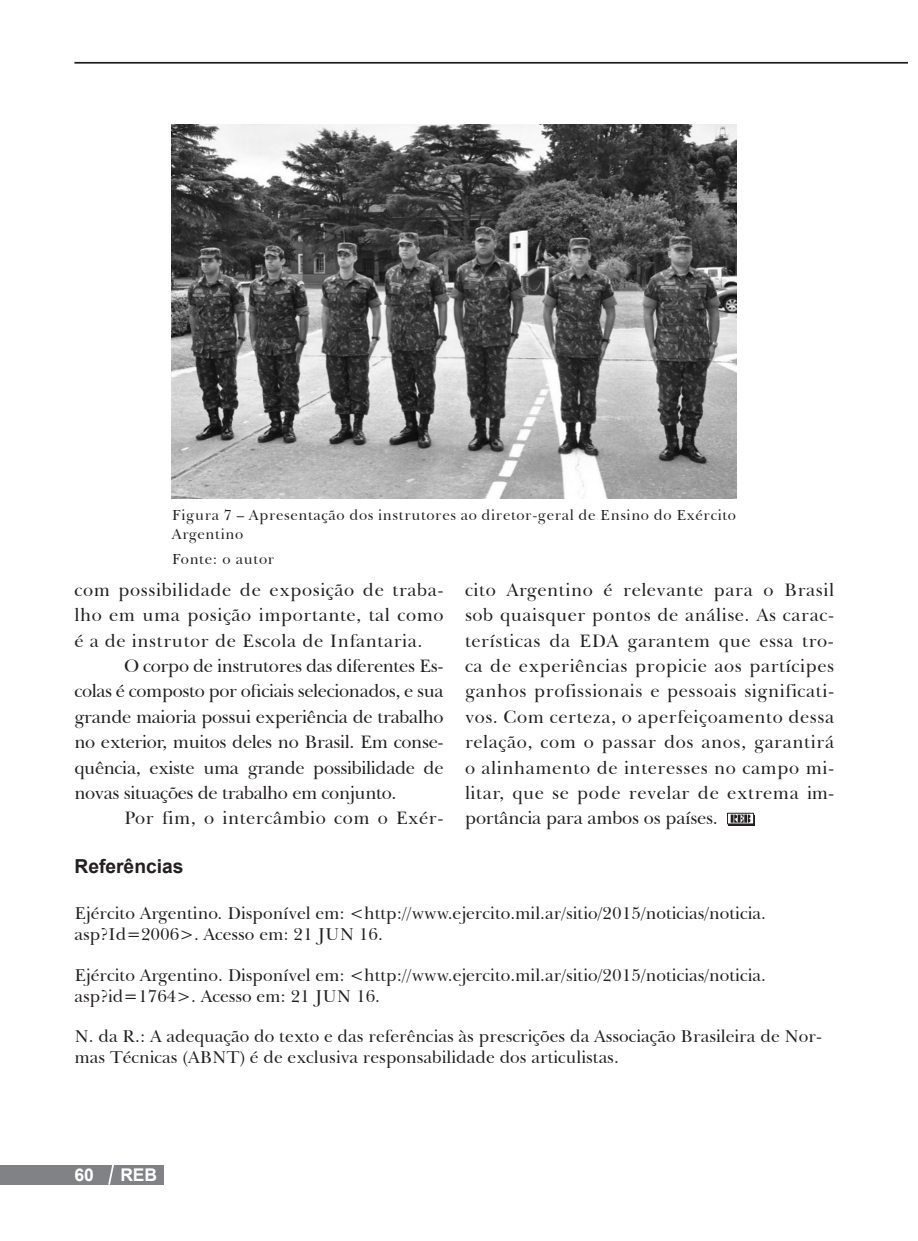
<style>
.page{position:relative;width:918px;height:1241px;background:#fff}
.page>*{position:absolute;margin:0;border:0;box-sizing:border-box;transform-origin:0 0}
.t1{font:700 19.25px "Arial";color:#231f20}
.t2{font:18.38px/25.4px "Baskerville BT";letter-spacing:.03em;color:#231f20;text-align:justify}
.t3{font:17.5px/21px "Baskerville BT";color:#231f20}
.t4{font:700 17.5px "Arial";color:#fff}
.t5{font:14.88px/19.2px "Baskerville BT";letter-spacing:.04em;color:#231f20}
.s1{font-style:italic}
</style>
<div class="page">
<div style="left:0;top:1164px;width:164px;height:20px;background:#808285"></div>
<svg style="left:107px;top:1164px;width:10px;height:21px"></svg>
<hr style="left:74px;top:62px;width:844px;height:2px;background:#231f20">
<img style="left:172px;top:124px;width:564px;height:375px">
<div style="left:729px;top:814px;width:26px;height:11px;background:#231f20"></div>
<svg style="left:729px;top:814px;width:23px;height:8px"></svg>
<div style="left:727px;top:812px;width:27px;height:12px;border:1px solid #231f20"></div>
<svg style="left:730px;top:814px;width:20px;height:8px"></svg>
<div style="left:909px;top:42px;width:9px;height:66px;background:#fff"></div>
<p class="t5" style="left:172px;top:505px;width:566px">Figura 7 – Apresentação dos instrutores ao diretor-geral de Ensino do Exército<br>Argentino</p>
<p class="t5" style="left:172px;top:548px;width:104px">Fonte: o autor</p>
<p class="t2" style="left:74px;top:576px;width:371px">com possibilidade de exposição de traba&shy;lho em uma posição importante, tal como é a de instrutor de Escola de Infantaria.</p>
<p class="t2" style="left:74px;top:652px;width:371px;text-indent:50px">O corpo de instrutores das diferentes Es&shy;colas é composto por oficiais selecionados, e sua grande maioria possui experiência de trabalho no exterior, muitos deles no Brasil. Em conse&shy;quência, existe uma grande possibilidade de novas situações de trabalho em conjunto.</p>
<p class="t2" style="left:124px;top:804px;width:321px">Por fim, o intercâmbio com o Exér-</p>
<p class="t1" style="left:74px;top:853px;width:111px">Referências</p>
<p class="t3" style="left:74px;top:901px;width:693px">Ejército Argentino<span class="s1">.</span> Disponível em: &lt;http://www.ejercito.mil.ar/sitio/2015/noticias/noticia. asp?Id=2006&gt;. Acesso em: 21 JUN 16.</p>
<p class="t3" style="left:74px;top:963px;width:693px">Ejército Argentino. Disponível em: &lt;http://www.ejercito.mil.ar/sitio/2015/noticias/noticia. asp?id=1764&gt;. Acesso em: 21 JUN 16.</p>
<p class="t3" style="left:74px;top:1025px;width:749px">N. da R.: A adequação do texto e das referências às prescrições da Associação Brasileira de Nor&shy;mas Técnicas (ABNT) é de exclusiva responsabilidade dos articulistas.</p>
<p class="t2" style="left:465px;top:576px;width:371px">cito Argentino é relevante para o Brasil sob quaisquer pontos de análise. As carac&shy;terísticas da EDA garantem que essa tro&shy;ca de experiências propicie aos partícipes ganhos profissionais e pessoais significati&shy;vos. Com certeza, o aperfeiçoamento dessa relação, com o passar dos anos, garantirá o alinhamento de interesses no campo mi&shy;litar, que se pode revelar de extrema im&shy;portância para ambos os países.</p>
<p class="t4" style="left:74px;top:1163px;width:21px">60</p>
<p class="t4" style="left:120px;top:1163px;width:38px">REB</p>
</div>
